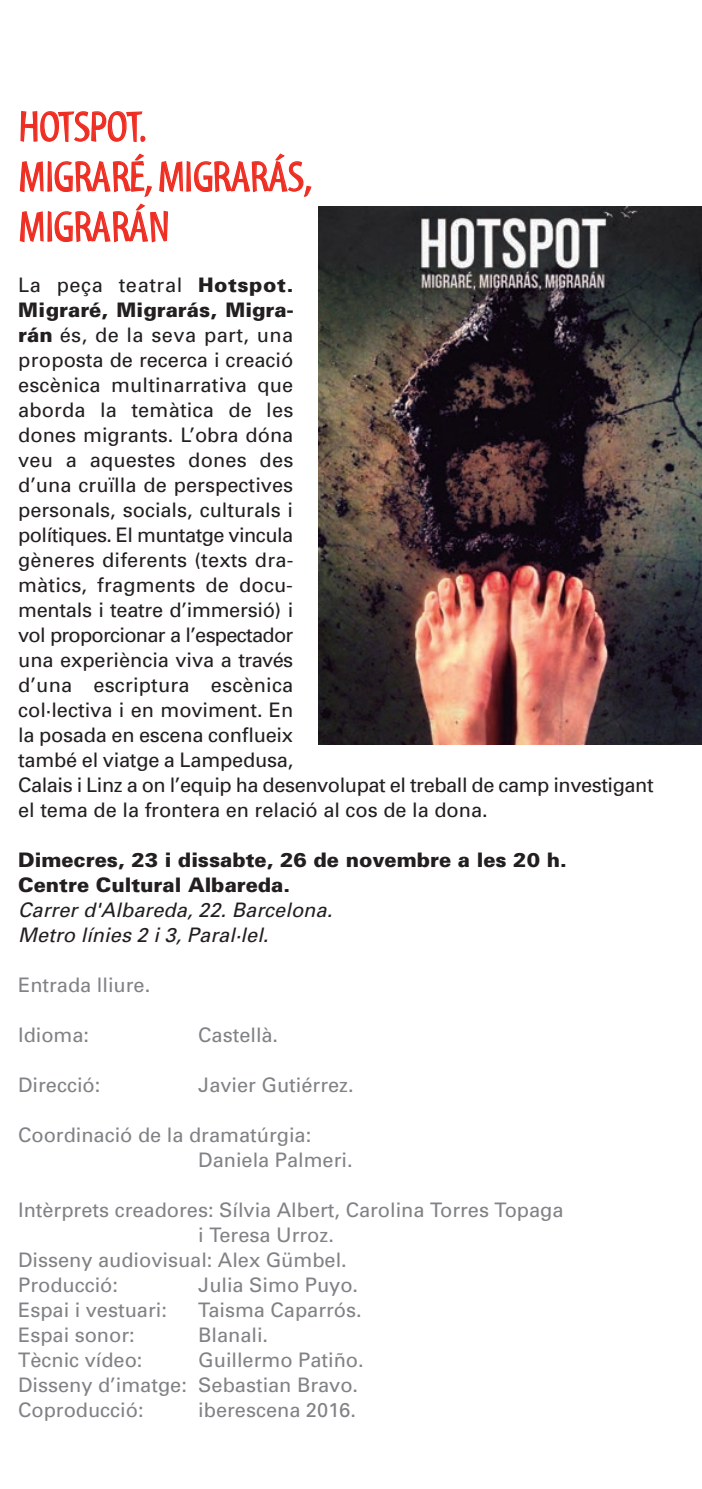
<style>
.page{position:relative;width:702px;height:1489px;background:#fff}
.page>*{position:absolute;margin:0;border:0;box-sizing:border-box;transform-origin:0 0}
.t1{font:42.5px/50px "Myriad Tilt";letter-spacing:-.005em;color:#ee2e22}
.t2{font:20px/25px "Univers";color:#231f20}
.t3{font:20px/25px "Univers";color:#808285}
.t4{font:900 20px/25px "Univers";color:#231f20}
.t5{font:italic 20px/25px "Univers";letter-spacing:.005em;color:#231f20}
.s1{font-weight:900}
</style>
<div class="page">
<img style="left:318px;top:207px;width:384px;height:537px">
<h1 class="t1" style="left:19px;top:105px;width:295px">HOTSPOT.<br>MIGRARÉ, MIGRARÁS,<br>MIGRARÁN</h1>
<p class="t2" style="left:18px;top:274px;width:637px">La peça teatral <span class="s1">Hotspot.<br>Migraré, Migrarás, Migra-<br>rán</span> és, de la seva part, una<br>proposta de recerca i creació<br>escènica multinarrativa que<br>aborda la temàtica de les<br>dones migrants. L’obra dóna<br>veu a aquestes dones des<br>d’una cruïlla de perspectives<br>personals, socials, culturals i<br>polítiques. El muntatge vincula<br>gèneres diferents (texts dra-<br>màtics, fragments de docu-<br>mentals i teatre d’immersió) i<br>vol proporcionar a l’espectador<br>una experiència viva a través<br>d’una escriptura escènica<br>col·lectiva i en moviment. En<br>la posada en escena conflueix<br>també el viatge a Lampedusa,<br>Calais i Linz a on l’equip ha desenvolupat el treball de camp investigant el tema de la frontera en relació al cos de la dona.</p>
<p class="t4" style="left:18px;top:849px;width:550px">Dimecres, 23 i dissabte, 26 de novembre a les 20 h.<br>Centre Cultural Albareda.</p>
<p class="t5" style="left:18px;top:899px;width:316px">Carrer d'Albareda, 22. Barcelona.<br>Metro línies 2 i 3, Paral·lel.</p>
<p class="t3" style="left:18px;top:974px;width:134px">Entrada lliure.</p>
<p class="t3" style="left:18px;top:1024px;width:73px">Idioma:</p>
<p class="t3" style="left:198px;top:1024px;width:81px">Castellà.</p>
<p class="t3" style="left:18px;top:1074px;width:84px">Direcció:</p>
<p class="t3" style="left:198px;top:1074px;width:157px">Javier Gutiérrez.</p>
<p class="t3" style="left:198px;top:1124px;width:156px;text-indent:-180px">Coordinació de la dramatúrgia:<br>Daniela Palmeri.</p>
<p class="t3" style="left:18px;top:1199px;width:547px">Intèrprets creadores: Sílvia Albert, Carolina Torres Topaga</p>
<p class="t3" style="left:198px;top:1224px;width:137px">i Teresa Urroz.</p>
<p class="t3" style="left:18px;top:1249px;width:330px">Disseny audiovisual: Alex Gümbel.</p>
<p class="t3" style="left:18px;top:1274px;width:101px">Producció:</p>
<p class="t3" style="left:198px;top:1274px;width:161px">Julia Simo Puyo.</p>
<p class="t3" style="left:18px;top:1299px;width:150px">Espai i vestuari:</p>
<p class="t3" style="left:198px;top:1299px;width:165px">Taisma Caparrós.</p>
<p class="t3" style="left:18px;top:1324px;width:118px">Espai sonor:</p>
<p class="t3" style="left:198px;top:1324px;width:71px">Blanali.</p>
<p class="t3" style="left:18px;top:1349px;width:126px">Tècnic vídeo:</p>
<p class="t3" style="left:18px;top:1349px;width:347px;text-indent:180px">Guillermo Patiño.<br>Disseny d’imatge: Sebastian Bravo.<br>Coproducció:</p>
<p class="t3" style="left:198px;top:1399px;width:159px">iberescena 2016.</p>
</div>
